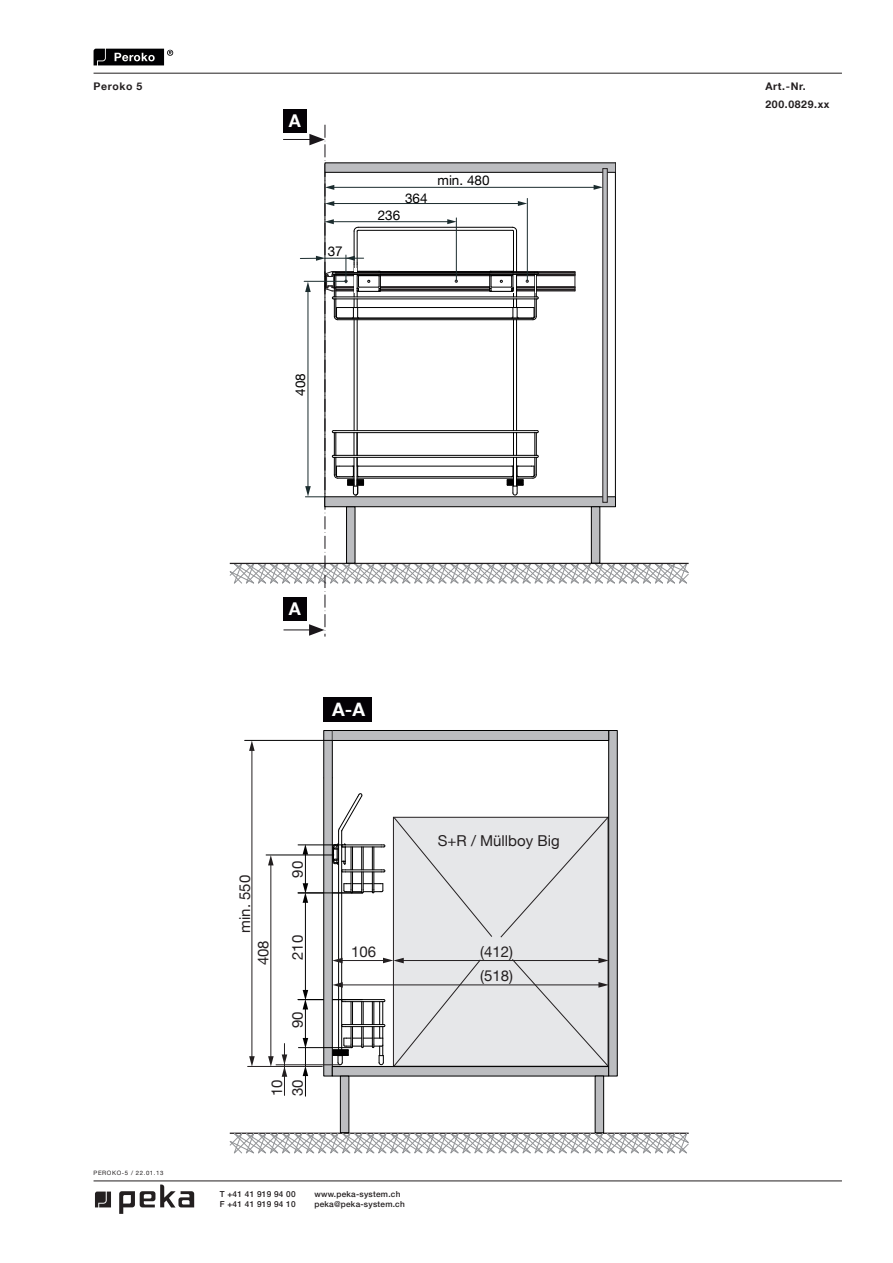
<style>
.page{position:relative;width:893px;height:1263px;background:#fff}
.page>*{position:absolute;margin:0;border:0;box-sizing:border-box;transform-origin:0 0}
.t1{font:700 18.6px "Helvetica Neue LT";color:#fff}
.t2{font:700 17.55px "Helvetica Neue LT";color:#fff}
.t3{font:15px/20.7px "Helvetica Neue LT";color:#231f20}
.t4{font:13.5px "Helvetica Neue LT";color:#000}
.t5{font:700 10.5px/18px "Helvetica Neue LT";letter-spacing:.06em;color:#231f20}
.t6{font:500 8.25px/9.8px "Helvetica Neue LT";letter-spacing:.03em;color:#231f20}
.t7{font:6px "Helvetica Neue LT";letter-spacing:.1em;color:#231f20}
</style>
<div class="page">
<hr style="left:94px;top:1180px;width:748px;height:1px;background:#231f20">
<svg style="left:95px;top:1191px;width:16px;height:16px"></svg>
<svg style="left:119px;top:1184px;width:75px;height:30px"></svg>
<hr style="left:94px;top:73px;width:748px;height:1px;background:#231f20">
<svg style="left:94px;top:49px;width:79px;height:17px"></svg>
<svg style="left:338px;top:793px;width:25px;height:39px"></svg>
<hr style="left:338px;top:831px;width:1px;height:219px;background:#000">
<hr style="left:341px;top:831px;width:1px;height:219px;background:#000">
<hr style="left:305px;top:1007px;width:1px;height:33px;background:#000">
<hr style="left:298px;top:999px;width:47px;height:1px;background:#000">
<hr style="left:305px;top:901px;width:1px;height:91px;background:#000">
<svg style="left:303px;top:990px;width:5px;height:19px"></svg>
<hr style="left:305px;top:853px;width:1px;height:32px;background:#000">
<svg style="left:303px;top:883px;width:5px;height:20px"></svg>
<svg style="left:303px;top:844px;width:5px;height:10px"></svg>
<div style="left:393px;top:817px;width:215px;height:249px;background:#e6e7e9;border:1px solid #231f20"></div>
<svg style="left:394px;top:817px;width:98px;height:120px"></svg>
<svg style="left:500px;top:817px;width:108px;height:121px"></svg>
<div style="left:323px;top:730px;width:10px;height:346px;background:#bcbdc0;border:1px solid #000"></div>
<div style="left:332px;top:1066px;width:277px;height:10px;background:#bcbdc0"></div>
<div style="left:608px;top:730px;width:10px;height:346px;background:#bcbdc0;border:1px solid #000"></div>
<svg style="left:332px;top:843px;width:54px;height:50px"></svg>
<hr style="left:284px;top:1043px;width:1px;height:52px;background:#231f20">
<svg style="left:303px;top:1038px;width:5px;height:58px"></svg>
<hr style="left:266px;top:855px;width:68px;height:1px;background:#000">
<hr style="left:298px;top:893px;width:64px;height:1px;background:#000">
<hr style="left:298px;top:845px;width:45px;height:1px;background:#000">
<hr style="left:245px;top:740px;width:88px;height:1px;background:#000">
<div style="left:332px;top:730px;width:277px;height:11px;background:#bcbdc0;border:1px solid #000"></div>
<hr style="left:230px;top:1132px;width:459px;height:2px;background:#231f20">
<div style="left:340px;top:1076px;width:9px;height:57px;background:#bcbdc0;border:1px solid #000"></div>
<div style="left:595px;top:1076px;width:9px;height:57px;background:#bcbdc0;border:1px solid #000"></div>
<div style="left:324px;top:698px;width:48px;height:24px;background:#040105"></div>
<hr style="left:248px;top:1066px;width:74px;height:1px;background:#231f20">
<hr style="left:298px;top:1047px;width:54px;height:1px;background:#000">
<hr style="left:276px;top:1064px;width:64px;height:1px;background:#231f20">
<svg style="left:230px;top:1133px;width:459px;height:21px"></svg>
<hr style="left:252px;top:748px;width:1px;height:310px;background:#231f20">
<svg style="left:249px;top:740px;width:6px;height:11px"></svg>
<svg style="left:249px;top:1056px;width:6px;height:10px"></svg>
<hr style="left:271px;top:859px;width:1px;height:199px;background:#231f20">
<svg style="left:268px;top:855px;width:6px;height:10px"></svg>
<svg style="left:268px;top:1056px;width:6px;height:10px"></svg>
<svg style="left:282px;top:1054px;width:5px;height:23px"></svg>
<svg style="left:332px;top:958px;width:277px;height:109px"></svg>
<div style="left:283px;top:110px;width:23px;height:23px;background:#040105"></div>
<svg style="left:230px;top:125px;width:459px;height:511px"></svg>
<p class="t5" style="left:94px;top:77px;width:50px">Peroko 5</p>
<h2 class="t2" style="left:294px;top:103px;width:14px">A</h2>
<h2 class="t2" style="left:289px;top:110px;width:14px">A</h2>
<h3 class="t4" style="left:328px;top:243px;width:17px">37</h3>
<h3 class="t4" style="left:405px;top:190px;width:24px">364</h3>
<h3 class="t4" style="left:378px;top:207px;width:24px">236</h3>
<h3 class="t4" style="left:437px;top:173px;width:54px">min. 480</h3>
<h3 class="t4" style="left:292px;top:396px;width:24px;rotate:-90deg">408</h3>
<p class="t7" style="left:94px;top:1169px;width:71px">PEROKO-5 / 22.01.13</p>
<h2 class="t2" style="left:289px;top:598px;width:14px">A</h2>
<h1 class="t1" style="left:332px;top:697px;width:34px">A-A</h1>
<h3 class="t3" style="left:234px;top:933px;width:59px;rotate:-90deg">min. 550</h3>
<h3 class="t3" style="left:287px;top:878px;width:18px;rotate:-90deg">90</h3>
<h3 class="t3" style="left:253px;top:965px;width:27px;rotate:-90deg">408</h3>
<h3 class="t3" style="left:287px;top:960px;width:27px;rotate:-90deg">210</h3>
<h3 class="t3" style="left:287px;top:1028px;width:18px;rotate:-90deg">90</h3>
<h3 class="t3" style="left:266px;top:1096px;width:18px;rotate:-90deg">10<br>30</h3>
<h3 class="t3" style="left:438px;top:830px;width:123px">S+R / Müllboy Big</h3>
<h3 class="t3" style="left:351px;top:941px;width:27px">106</h3>
<h3 class="t3" style="left:480px;top:939px;width:34px;line-height:24.5px">(412) (518)</h3>
<p class="t6" style="left:220px;top:1189px;width:77px">T +41 41 919 94 00<br>F +41 41 919 94 10</p>
<p class="t6" style="left:314px;top:1189px;width:92px">www.peka-system.ch peka@peka-system.ch</p>
<p class="t5" style="left:765px;top:77px;width:66px">Art.-Nr.<br>200.0829.xx</p>
</div>
